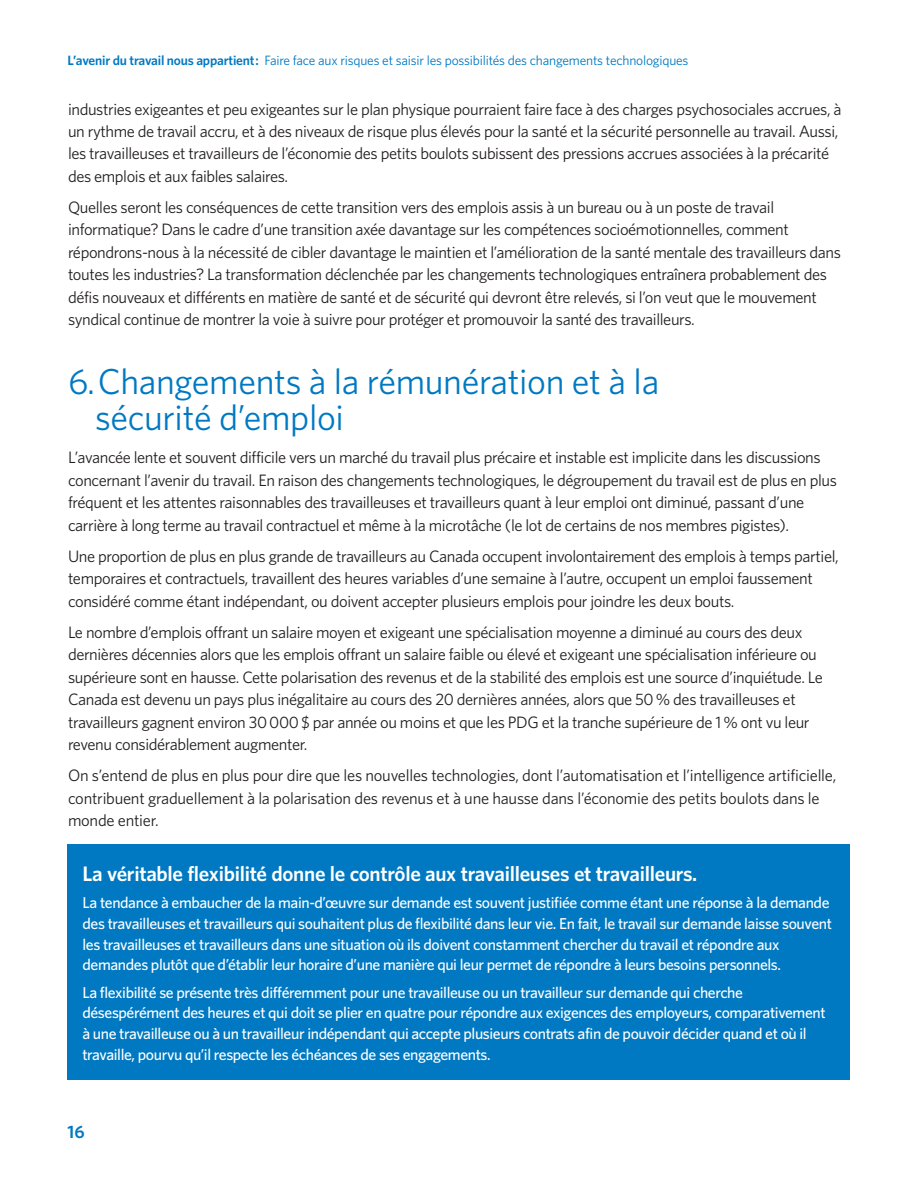
<style>
.page{position:relative;width:918px;height:1188px;background:#fff}
.page>*{position:absolute;margin:0;border:0;box-sizing:border-box;transform-origin:0 0}
.t1{font:36px/36px "Whitney";letter-spacing:-.01em;color:#0079c2}
.t2{font:600 21px "Whitney";letter-spacing:-.015em;color:#fff}
.t3{font:600 18px "Whitney";color:#0079c2}
.t4{font:16.5px/22.5px "Whitney";letter-spacing:-.025em;color:#231f20}
.t5{font:500 15.75px/20.7px "Whitney";letter-spacing:-.025em;color:#fff}
.t6{font:13.5px "Whitney";letter-spacing:-.015em;color:#0079c2}
.s1{font-weight:600}
</style>
<div class="page">
<div style="left:68px;top:845px;width:782px;height:235px;background:#0079c2"></div>
<p class="t6" style="left:68px;top:55px;width:623px"><span class="s1">L’avenir du travail nous appartient :</span> Faire face aux risques et saisir les possibilités des changements technologiques</p>
<p class="t4" style="left:68px;top:99px;width:775px">industries exigeantes et peu exigeantes sur le plan physique pourraient faire face à des charges psychosociales accrues, à un rythme de travail accru, et à des niveaux de risque plus élevés pour la santé et la sécurité personnelle au travail. Aussi, les travailleuses et travailleurs de l’économie des petits boulots subissent des pressions accrues associées à la précarité des emplois et aux faibles salaires.</p>
<p class="t4" style="left:68px;top:197px;width:775px">Quelles seront les conséquences de cette transition vers des emplois assis à un bureau ou à un poste de travail informatique? Dans le cadre d’une transition axée davantage sur les compétences socioémotionnelles, comment répondrons-nous à la nécessité de cibler davantage le maintien et l’amélioration de la santé mentale des travailleurs dans toutes les industries? La transformation déclenchée par les changements technologiques entraînera probablement des défis nouveaux et différents en matière de santé et de sécurité qui devront être relevés, si l’on veut que le mouvement syndical continue de montrer la voie à suivre pour protéger et promouvoir la santé des travailleurs.</p>
<h1 class="t1" style="left:95px;top:367px;width:566px;text-indent:-27px">6.Changements à la rémunération et à la sécurité d’emploi</h1>
<p class="t4" style="left:68px;top:448px;width:771px">L’avancée lente et souvent difficile vers un marché du travail plus précaire et instable est implicite dans les discussions concernant l’avenir du travail. En raison des changements technologiques, le dégroupement du travail est de plus en plus fréquent et les attentes raisonnables des travailleuses et travailleurs quant à leur emploi ont diminué, passant d’une carrière à long terme au travail contractuel et même à la microtâche (le lot de certains de nos membres pigistes).</p>
<p class="t4" style="left:68px;top:546px;width:772px">Une proportion de plus en plus grande de travailleurs au Canada occupent involontairement des emplois à temps partiel, temporaires et contractuels, travaillent des heures variables d’une semaine à l’autre, occupent un emploi faussement considéré comme étant indépendant, ou doivent accepter plusieurs emplois pour joindre les deux bouts.</p>
<p class="t4" style="left:68px;top:622px;width:756px">Le nombre d’emplois offrant un salaire moyen et exigeant une spécialisation moyenne a diminué au cours des deux dernières décennies alors que les emplois offrant un salaire faible ou élevé et exigeant une spécialisation inférieure ou supérieure sont en hausse. Cette polarisation des revenus et de la stabilité des emplois est une source d’inquiétude. Le Canada est devenu un pays plus inégalitaire au cours des 20 dernières années, alors que 50 % des travailleuses et travailleurs gagnent environ 30 000 $ par année ou moins et que les PDG et la tranche supérieure de 1 % ont vu leur revenu considérablement augmenter.</p>
<p class="t4" style="left:68px;top:766px;width:770px">On s’entend de plus en plus pour dire que les nouvelles technologies, dont l’automatisation et l’intelligence artificielle, contribuent graduellement à la polarisation des revenus et à une hausse dans l’économie des petits boulots dans le monde entier.</p>
<p class="t2" style="left:83px;top:866px;width:616px">La véritable flexibilité donne le contrôle aux travailleuses et travailleurs.</p>
<p class="t5" style="left:82px;top:894px;width:751px">La tendance à embaucher de la main-d’œuvre sur demande est souvent justifiée comme étant une réponse à la demande des travailleuses et travailleurs qui souhaitent plus de flexibilité dans leur vie. En fait, le travail sur demande laisse souvent les travailleuses et travailleurs dans une situation où ils doivent constamment chercher du travail et répondre aux demandes plutôt que d’établir leur horaire d’une manière qui leur permet de répondre à leurs besoins personnels.</p>
<p class="t5" style="left:82px;top:983px;width:745px">La flexibilité se présente très différemment pour une travailleuse ou un travailleur sur demande qui cherche désespérément des heures et qui doit se plier en quatre pour répondre aux exigences des employeurs, comparativement à une travailleuse ou à un travailleur indépendant qui accepte plusieurs contrats afin de pouvoir décider quand et où il travaille, pourvu qu’il respecte les échéances de ses engagements.</p>
<p class="t3" style="left:67px;top:1126px;width:19px">16</p>
</div>
